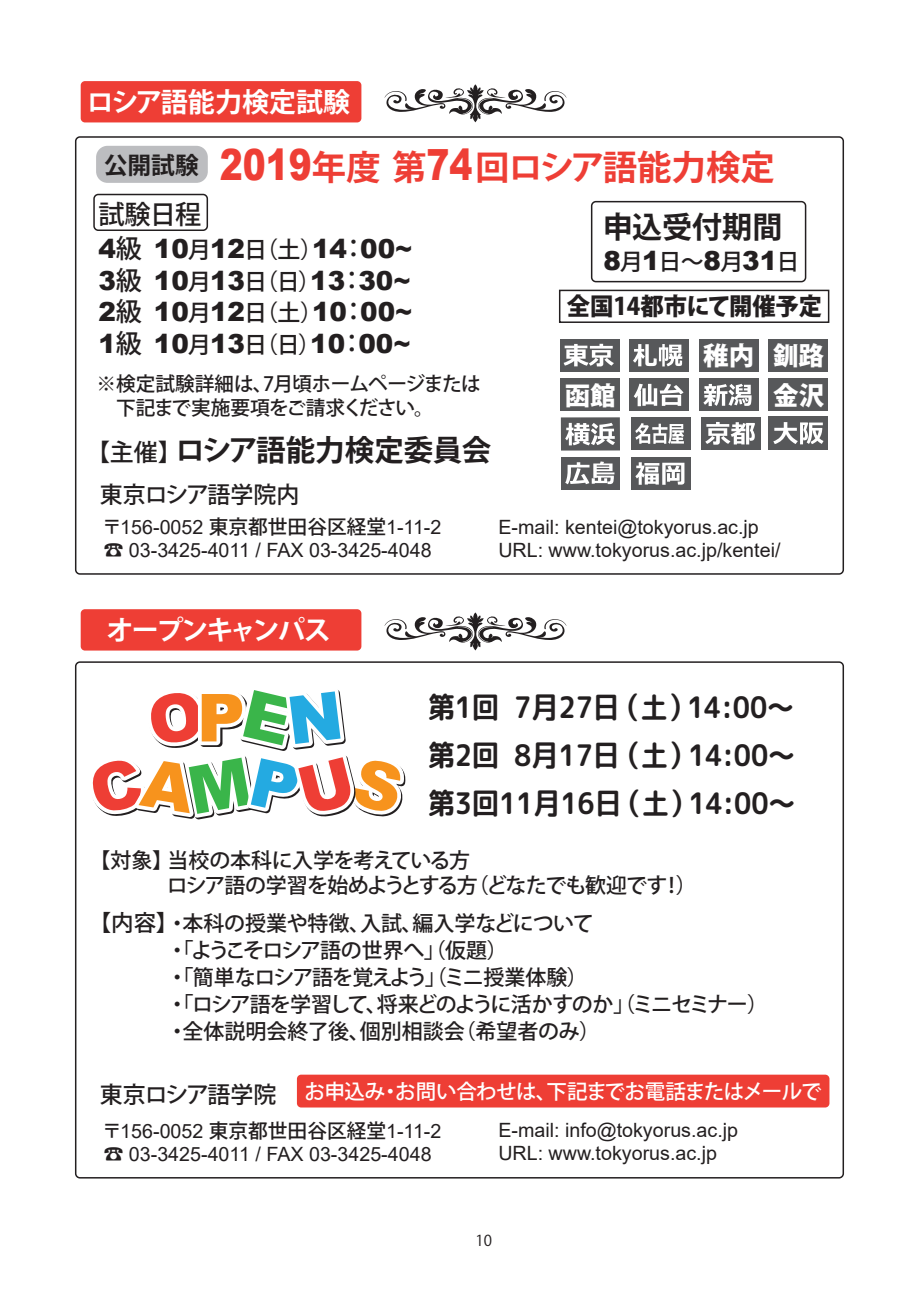
<style>
.page{position:relative;width:919px;height:1289px;background:#fff}
.page>*{position:absolute;margin:0;border:0;box-sizing:border-box;transform-origin:0 0}
.t1{font:700 34.35px "Koz Go Pr 6 N";color:#ee3e35}
.t2{font:700 30px "Koz Go Pr 6 N";color:#231f20}
.t3{font:29.55px/48px "rounded mgenplus 1 c bold";color:#231f20;text-align:justify;scale:.91 1}
.t4{font:700 29.55px "Koz Go Pr 6 N";letter-spacing:-.01em;color:#231f20}
.t5{font:700 27px "Koz Go Pro";color:#fff}
.t6{font:700 27px "Koz Go Pro";letter-spacing:-.06em;color:#fff}
.t7{font:900 26.25px/31.5px "Arial";color:#231f20;text-align:justify}
.t8{font:500 26.25px "Koz Go Pr 6 N";color:#231f20}
.t9{font:800 25.5px "Koz Go Pr 6 N";color:#fff}
.t10{font:800 24px "Koz Go Pr 6 N";color:#231f20}
.t11{font:700 23.7px "Koz Go Pr 6 N";color:#231f20}
.t12{font:500 22.95px "Koz Go Pr 6 N";letter-spacing:-.02em;color:#231f20}
.t13{font:500 22.95px "Koz Go Pr 6 N";letter-spacing:-.04em;color:#231f20}
.t14{font:500 21px/27px "Koz Go Pr 6 N";letter-spacing:-.02em;color:#231f20}
.t15{font:500 21px/25.5px "Koz Go Pr 6 N";letter-spacing:-.04em;color:#231f20}
.t16{font:500 20.55px "Koz Go Pr 6 N";letter-spacing:-.03em;color:#fff}
.t17{font:19.65px/23.5px "Arial";color:#231f20}
.t18{font:500 19.65px/23.5px "Koz Go Pr 6 N";letter-spacing:-.025em;color:#231f20}
.t19{font:15px "Koz Go Pr 6 N";color:#231f20}
.s1{font-family:"Arial";font-weight:900;font-size:43.05px}
.s2{font-family:"Koz Go Pr 6 N";font-weight:500}
.s3{font-family:"Koz Go Pr 6 N";font-weight:500;font-size:22.95px}
.s4{font-weight:500;font-size:24px}
.s5{font-size:22.5px}
</style>
<div class="page">
<div style="left:81px;top:81px;width:280px;height:41px;background:#ee3e35;border-radius:4px"></div>
<div style="left:75px;top:136px;width:769px;height:438px;border:2px solid #231f20;border-radius:4px"></div>
<svg style="left:384px;top:84px;width:182px;height:38px"></svg>
<div style="left:559px;top:290px;width:270px;height:33px;background:#fff;border:2px solid #231f20"></div>
<div style="left:560px;top:339px;width:60px;height:32px;background:#57585a"></div>
<svg style="left:563px;top:344px;width:51px;height:22px"></svg>
<div style="left:629px;top:339px;width:59px;height:32px;background:#57585a"></div>
<svg style="left:633px;top:344px;width:49px;height:22px"></svg>
<div style="left:629px;top:378px;width:59px;height:33px;background:#57585a"></div>
<svg style="left:633px;top:383px;width:50px;height:23px"></svg>
<div style="left:768px;top:378px;width:60px;height:33px;background:#57585a"></div>
<div style="left:561px;top:417px;width:59px;height:33px;background:#57585a"></div>
<svg style="left:565px;top:423px;width:50px;height:22px"></svg>
<div style="left:631px;top:417px;width:59px;height:33px;background:#57585a"></div>
<svg style="left:635px;top:423px;width:49px;height:21px"></svg>
<div style="left:699px;top:378px;width:59px;height:33px;background:#57585a"></div>
<svg style="left:703px;top:384px;width:48px;height:22px"></svg>
<div style="left:701px;top:417px;width:59px;height:33px;background:#57585a"></div>
<svg style="left:705px;top:422px;width:50px;height:22px"></svg>
<div style="left:768px;top:416px;width:60px;height:33px;background:#57585a"></div>
<svg style="left:773px;top:422px;width:50px;height:22px"></svg>
<div style="left:561px;top:457px;width:58px;height:32px;background:#57585a"></div>
<svg style="left:565px;top:461px;width:49px;height:23px"></svg>
<div style="left:630px;top:457px;width:60px;height:33px;background:#57585a"></div>
<svg style="left:635px;top:462px;width:49px;height:23px"></svg>
<div style="left:96px;top:146px;width:112px;height:37px;background:#bcbdc0;border-radius:11px"></div>
<div style="left:698px;top:339px;width:60px;height:32px;background:#57585a"></div>
<div style="left:768px;top:339px;width:60px;height:32px;background:#57585a"></div>
<div style="left:560px;top:378px;width:60px;height:33px;background:#57585a"></div>
<div style="left:591px;top:201px;width:215px;height:81px;border:2px solid #231f20;border-radius:4px"></div>
<div style="left:93px;top:194px;width:115px;height:37px;border:2px solid #231f20;border-radius:4px"></div>
<div style="left:81px;top:609px;width:280px;height:41px;background:#ee3e35;border-radius:4px"></div>
<svg style="left:384px;top:612px;width:182px;height:38px"></svg>
<div style="left:297px;top:1074px;width:532px;height:33px;background:#ee3e35;border-radius:4px"></div>
<svg style="left:92px;top:690px;width:314px;height:129px"></svg>
<h3 class="t5" style="left:87px;top:85px;width:264px">ロシア語能力検定試験</h3>
<h1 class="t1" style="left:220px;top:148px;width:556px"><span class="s1">2019</span>年度第<span class="s1">74</span>回ロシア語能力検定</h1>
<h3 class="t8" style="left:98px;top:199px;width:104px">試験日程</h3>
<h3 class="t7" style="left:98px;top:232px;width:315px">4<span class="s2">級</span> 10<span class="s3">月</span>12<span class="s3">日（土）</span>14<span class="s2">：</span>00~ 3<span class="s2">級</span> 10<span class="s3">月</span>13<span class="s3">日（日）</span>13<span class="s2">：</span>30~ 2<span class="s2">級</span> 10<span class="s3">月</span>12<span class="s3">日（土）</span>10<span class="s2">：</span>00~ 1<span class="s2">級</span> 10<span class="s3">月</span>13<span class="s3">日（日）</span>10<span class="s2">：</span>00~</h3>
<p class="t11" style="left:104px;top:151px;width:96px">公開試験</p>
<h2 class="t2" style="left:602px;top:210px;width:181px">申込受付期間</h2>
<h3 class="t7" style="left:603px;top:244px;width:197px">8<span class="s3">月</span>1<span class="s3">日～</span>8<span class="s3">月</span>31<span class="s3">日</span></h3>
<p class="t10" style="left:567px;top:293px;width:257px">全国14都市にて開催予定</p>
<p class="t9" style="left:703px;top:341px;width:122px">稚内 釧路</p>
<p class="t18" style="left:96px;top:373px;width:386px">※検定試験詳細は、7月頃ホームページまたは　下記まで実施要項をご請求ください。</p>
<h3 class="t4" style="left:86px;top:433px;width:406px"><span class="s4">【主催】</span>ロシア語能力検定委員会</h3>
<p class="t12" style="left:100px;top:482px;width:201px">東京ロシア語学院内</p>
<p class="t17" style="left:102px;top:515px;width:341px"><span class="s2">〒</span>156-0052 <span class="s2">東京都世田谷区経堂</span>1-11-2 <span class="s2">☎</span> 03-3425-4011 / FAX 03-3425-4048</p>
<p class="t9" style="left:564px;top:381px;width:52px">函館</p>
<p class="t9" style="left:773px;top:381px;width:52px">金沢</p>
<p class="t17" style="left:498px;top:515px;width:283px">E-mail: kentei@tokyorus.ac.jp<br>URL: www.tokyorus.ac.jp/kentei/</p>
<h3 class="t6" style="left:106px;top:613px;width:226px">オープンキャンパス</h3>
<h3 class="t3" style="left:428px;top:682px;width:405px">第1回 7月27日（土）14:00～第2回 8月17日（土）14:00～第3回11月16日（土）14:00～</h3>
<p class="t15" style="left:100px;top:847px;width:598px;text-indent:-10px">【対象】当校の本科に入学を考えている方<br>　　　 ロシア語の学習を始めようとする方（どなたでも歓迎です！）</p>
<p class="t14" style="left:167px;top:909px;width:603px;text-indent:-78px"><span class="s5">【内容】</span>・本科の授業や特徴、入試、編入学などについて<br>・「ようこそロシア語の世界へ」（仮題）<br>・「簡単なロシア語を覚えよう」（ミニ授業体験）<br>・「ロシア語を学習して、将来どのように活かすのか」（ミニセミナー）・全体説明会終了後、個別相談会（希望者のみ）</p>
<p class="t16" style="left:304px;top:1080px;width:519px">お申込み・お問い合わせは、下記までお電話またはメールで</p>
<p class="t13" style="left:100px;top:1081px;width:178px">東京ロシア語学院</p>
<p class="t17" style="left:102px;top:1118px;width:341px"><span class="s2">〒</span>156-0052 <span class="s2">東京都世田谷区経堂</span>1-11-2 <span class="s2">☎</span> 03-3425-4011 / FAX 03-3425-4048</p>
<p class="t17" style="left:498px;top:1117px;width:241px">E-mail: info@tokyorus.ac.jp<br>URL: www.tokyorus.ac.jp</p>
<p class="t19" style="left:475px;top:1231px;width:18px">10</p>
</div>
